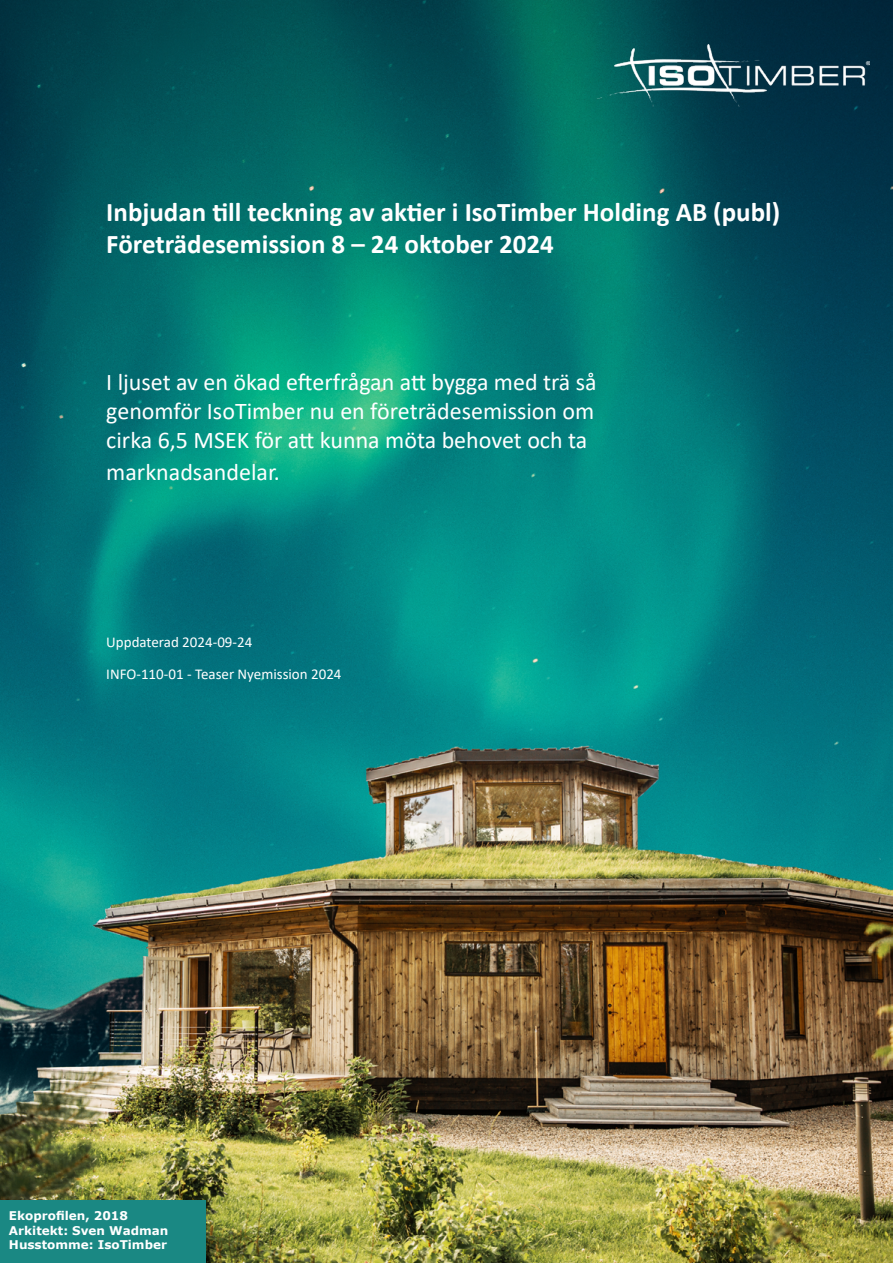
<style>
.page{position:relative;width:893px;height:1263px;background:#fff}
.page>*{position:absolute;margin:0;border:0;box-sizing:border-box;transform-origin:0 0}
.t1{font:700 27px/32.4px "Calibri";color:#fff}
.t2{font:24px/28.8px "Calibri";color:#fff;text-align:justify}
.t3{font:15px/32.4px "Calibri";color:#fff}
.t4{font:700 12px/14.4px "Verdana";color:#fff}
</style>
<div class="page">
<img style="left:0;top:0;width:893px;height:1263px">
<img style="left:597px;top:45px;width:272px;height:61px">
<div style="left:0;top:1200px;width:205px;height:63px;background:#1a8883"></div>
<p class="t1" style="left:106px;top:195px;width:675px">Inbjudan till teckning av aktier i IsoTimber Holding AB (publ)<br>Företrädesemission 8 – 24 oktober 2024</p>
<p class="t2" style="left:106px;top:367px;width:492px">I ljuset av en ökad efterfrågan att bygga med trä så genomför IsoTimber nu en företrädesemission om cirka 6,5 MSEK för att kunna möta behovet och ta</p>
<p class="t2" style="left:106px;top:457px;width:175px">marknadsandelar.</p>
<p class="t3" style="left:106px;top:625px;width:237px">Uppdaterad 2024-09-24<br>INFO-110-01 - Teaser Nyemission 2024</p>
<p class="t4" style="left:9px;top:1208px;width:161px">Ekoprofilen, 2018<br>Arkitekt: Sven Wadman<br>Husstomme: IsoTimber</p>
</div>
